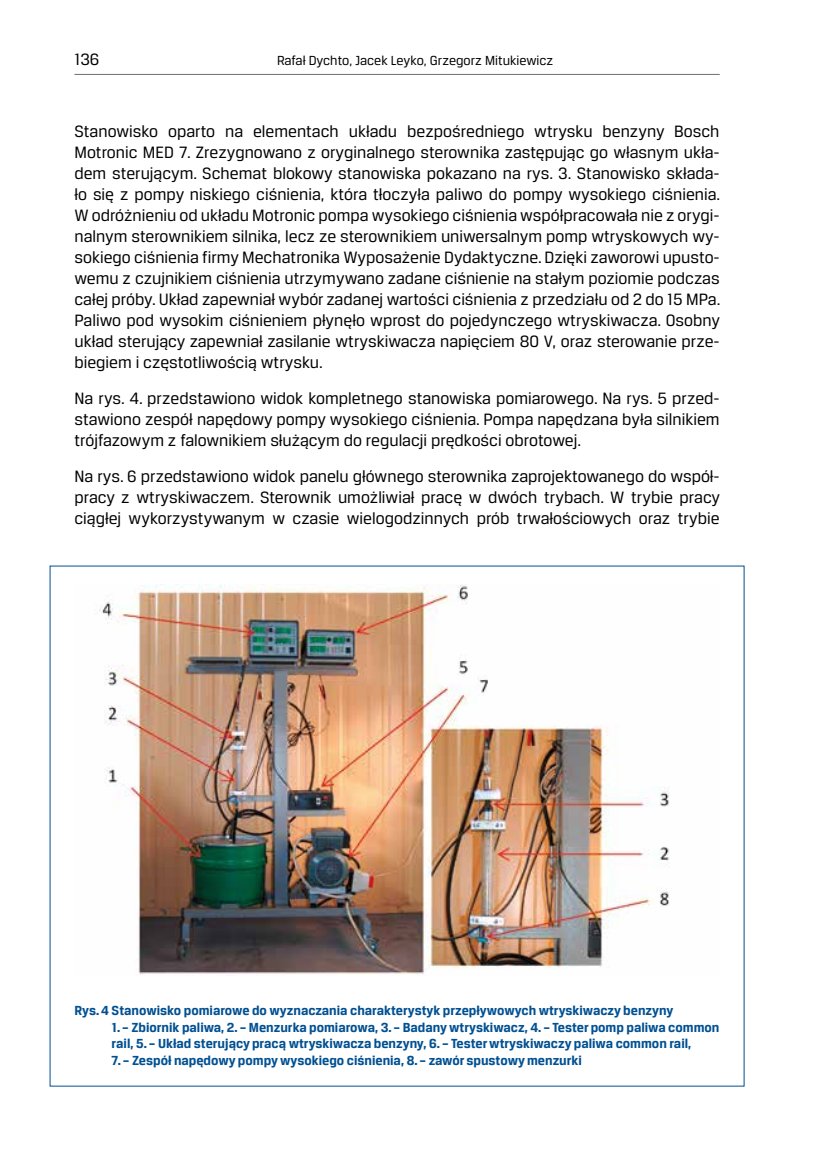
<style>
.page{position:relative;width:819px;height:1161px;background:#fff}
.page>*{position:absolute;margin:0;border:0;box-sizing:border-box;transform-origin:0 0}
.t1{font:17.5px/21px "Breuer Text";color:#000;text-align:justify}
.t2{font:700 14px/16.8px "Breuer Text";color:#005092}
.t3{font:14px "Breuer Text";color:#000}
</style>
<div class="page">
<hr style="left:74px;top:74px;width:645px;height:1px;background:#706f6f">
<img style="left:99px;top:584px;width:571px;height:391px">
<p class="t1" style="left:74px;top:49px;width:27px">136</p>
<p class="t3" style="left:277px;top:53px;width:278px">Rafał Dychto, Jacek Leyko, Grzegorz Mitukiewicz</p>
<p class="t1" style="left:74px;top:121px;width:647px">Stanowisko oparto na elementach układu bezpośredniego wtrysku benzyny Bosch Motronic MED 7. Zrezygnowano z oryginalnego sterownika zastępując go własnym ukła&shy;dem sterującym. Schemat blokowy stanowiska pokazano na rys. 3. Stanowisko składa&shy;ło się z pompy niskiego ciśnienia, która tłoczyła paliwo do pompy wysokiego ciśnienia.<br>W odróżnieniu od układu Motronic pompa wysokiego ciśnienia współpracowała nie z orygi&shy;nalnym sterownikiem silnika, lecz ze sterownikiem uniwersalnym pomp wtryskowych wy&shy;sokiego ciśnienia firmy Mechatronika Wyposażenie Dydaktyczne. Dzięki zaworowi upusto&shy;wemu z czujnikiem ciśnienia utrzymywano zadane ciśnienie na stałym poziomie podczas całej próby. Układ zapewniał wybór zadanej wartości ciśnienia z przedziału od 2 do 15 MPa.<br>Paliwo pod wysokim ciśnieniem płynęło wprost do pojedynczego wtryskiwacza. Osobny układ sterujący zapewniał zasilanie wtryskiwacza napięciem 80 V, oraz sterowanie prze&shy;biegiem i częstotliwością wtrysku.</p>
<p class="t1" style="left:74px;top:388px;width:646px">Na rys. 4. przedstawiono widok kompletnego stanowiska pomiarowego. Na rys. 5 przed&shy;stawiono zespół napędowy pompy wysokiego ciśnienia. Pompa napędzana była silnikiem trójfazowym z falownikiem służącym do regulacji prędkości obrotowej.</p>
<p class="t1" style="left:74px;top:466px;width:647px">Na rys. 6 przedstawiono widok panelu głównego sterownika zaprojektowanego do współ&shy;pracy z wtryskiwaczem. Sterownik umożliwiał pracę w dwóch trybach. W trybie pracy ciągłej wykorzystywanym w czasie wielogodzinnych prób trwałościowych oraz trybie</p>
<p class="t2" style="left:74px;top:1001px;width:600px">Rys. 4 Stanowisko pomiarowe do wyznaczania charakterystyk przepływowych wtryskiwaczy benzyny</p>
<p class="t2" style="left:112px;top:1018px;width:609px">1. – Zbiornik paliwa, 2. – Menzurka pomiarowa, 3. – Badany wtryskiwacz, 4. – Tester pomp paliwa common rail, 5. – Układ sterujący pracą wtryskiwacza benzyny, 6. – Tester wtryskiwaczy paliwa common rail,</p>
<p class="t2" style="left:112px;top:1052px;width:472px">7. – Zespół napędowy pompy wysokiego ciśnienia, 8. – zawór spustowy menzurki</p>
</div>
